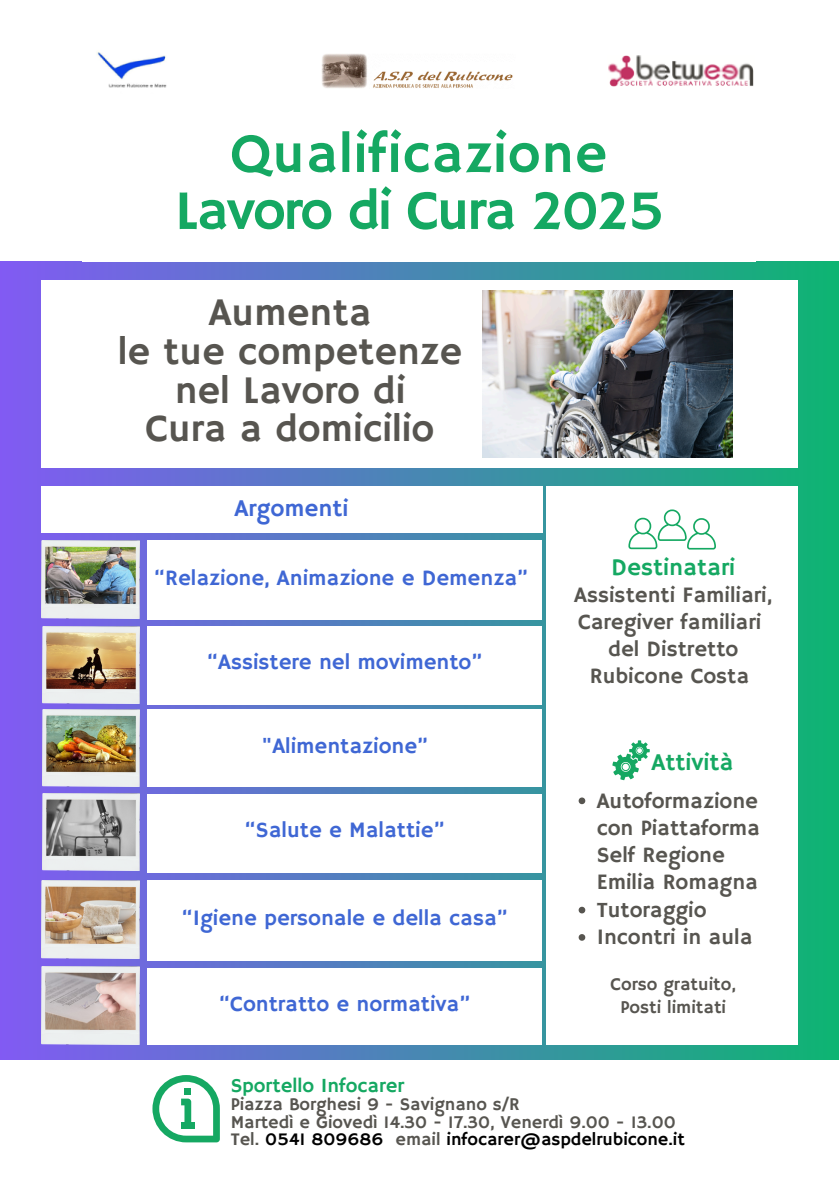
<style>
.page{position:relative;width:839px;height:1191px;background:#fff}
.page>*{position:absolute;margin:0;border:0;box-sizing:border-box;transform-origin:0 0}
.t1{font:56px/57px "Hammersmith One";letter-spacing:.01em;color:#15a862;text-align:center}
.t2{font:39px/39px "Hammersmith One";color:#575550;text-align:center}
.t3{font:24px "Hammersmith One";color:#15a862}
.t4{font:24px "Hammersmith One";color:#3f67d4}
.t5{font:22px/27.4px "Hammersmith One";color:#575550}
.t6{font:22px "Hammersmith One";color:#3f67d4}
.t7{font:20px "Hammersmith One";color:#15a862}
.t8{font:18.2px "Hammersmith One";color:#575550}
.t9{font:18px "Hammersmith One";color:#575550}
.t10{font:18px "Hammersmith One";color:#000}
.s1{color:#575550}
</style>
<div class="page">
<img style="left:96px;top:51px;width:71px;height:37px">
<img style="left:608px;top:55px;width:146px;height:32px">
<img style="left:322px;top:54px;width:191px;height:34px">
<div style="left:0;top:261px;width:838px;height:798px;background:linear-gradient(to right,#825bf3,#0eb573)"></div>
<div style="left:41px;top:280px;width:756px;height:188px;background:#fff"></div>
<div style="left:547px;top:486px;width:250px;height:559px;background:#fff"></div>
<svg style="left:578px;top:798px;width:7px;height:6px"></svg>
<svg style="left:578px;top:907px;width:7px;height:6px"></svg>
<svg style="left:578px;top:934px;width:7px;height:7px"></svg>
<svg style="left:612px;top:740px;width:37px;height:40px"></svg>
<svg style="left:628px;top:509px;width:88px;height:41px"></svg>
<div style="left:147px;top:540px;width:395px;height:80px;background:#fff"></div>
<div style="left:147px;top:626px;width:395px;height:79px;background:#fff"></div>
<div style="left:147px;top:709px;width:395px;height:77px;background:#fff"></div>
<div style="left:147px;top:794px;width:395px;height:79px;background:#fff"></div>
<div style="left:147px;top:880px;width:395px;height:80px;background:#fff"></div>
<div style="left:41px;top:486px;width:501px;height:47px;background:#fff"></div>
<img style="left:41px;top:540px;width:98px;height:78px">
<img style="left:42px;top:627px;width:97px;height:77px">
<img style="left:42px;top:709px;width:97px;height:77px">
<img style="left:42px;top:794px;width:97px;height:77px">
<img style="left:41px;top:880px;width:98px;height:78px">
<div style="left:147px;top:968px;width:395px;height:77px;background:#fff"></div>
<img style="left:41px;top:966px;width:98px;height:78px">
<svg style="left:152px;top:1075px;width:68px;height:67px"></svg>
<div style="left:181px;top:1122px;width:13px;height:7px;background:#15a862"></div>
<div style="left:184px;top:1089px;width:7px;height:6px;background:#15a862"></div>
<img style="left:482px;top:291px;width:250px;height:166px">
<h1 class="t1" style="left:175px;top:128px;width:491px">Qualificazione<br>Lavoro di Cura 2025</h1>
<p class="t2" style="left:118px;top:294px;width:346px">Aumenta<br>le tue competenze nel Lavoro di<br>Cura a domicilio</p>
<p class="t4" style="left:234px;top:494px;width:115px">Argomenti</p>
<h3 class="t6" style="left:154px;top:565px;width:375px">“Relazione, Animazione e Demenza”</h3>
<p class="t6" style="left:207px;top:649px;width:277px">“Assistere nel movimento”</p>
<p class="t6" style="left:261px;top:733px;width:168px">"Alimentazione”</p>
<p class="t6" style="left:245px;top:818px;width:201px">“Salute e Malattie”</p>
<h3 class="t6" style="left:182px;top:905px;width:328px">“Igiene personale e della casa”</h3>
<h3 class="t6" style="left:219px;top:992px;width:253px">“Contratto e normativa”</h3>
<h3 class="t3" style="left:611px;top:553px;width:125px">Destinatari</h3>
<h3 class="t5" style="left:574px;top:582px;width:199px;text-align:center">Assistenti Familiari,<br>Caregiver familiari del Distretto<br>Rubicone Costa</h3>
<h2 class="t3" style="left:651px;top:748px;width:84px">Attività</h2>
<h3 class="t5" style="left:596px;top:788px;width:165px">Autoformazione con Piattaforma<br>Self Regione<br>Emilia Romagna</h3>
<h3 class="t5" style="left:596px;top:897px;width:111px">Tutoraggio</h3>
<h3 class="t5" style="left:596px;top:924px;width:157px">Incontri in aula</h3>
<h3 class="t8" style="left:610px;top:974px;width:127px">Corso gratuito,</h3>
<h3 class="t8" style="left:620px;top:996px;width:107px">Posti limitati</h3>
<h3 class="t7" style="left:231px;top:1074px;width:175px">Sportello Infocarer</h3>
<h3 class="t9" style="left:231px;top:1093px;width:290px">Piazza Borghesi 9 - Savignano s/R</h3>
<h3 class="t9" style="left:231px;top:1111px;width:446px">Martedì e Giovedì 14.30 - 17.30, Venerdì 9.00 - 13.00</h3>
<p class="t10" style="left:231px;top:1129px;width:455px"><span class="s1">Tel.</span> 0541 809686 <span class="s1">email</span> infocarer@aspdelrubicone.it</p>
</div>
